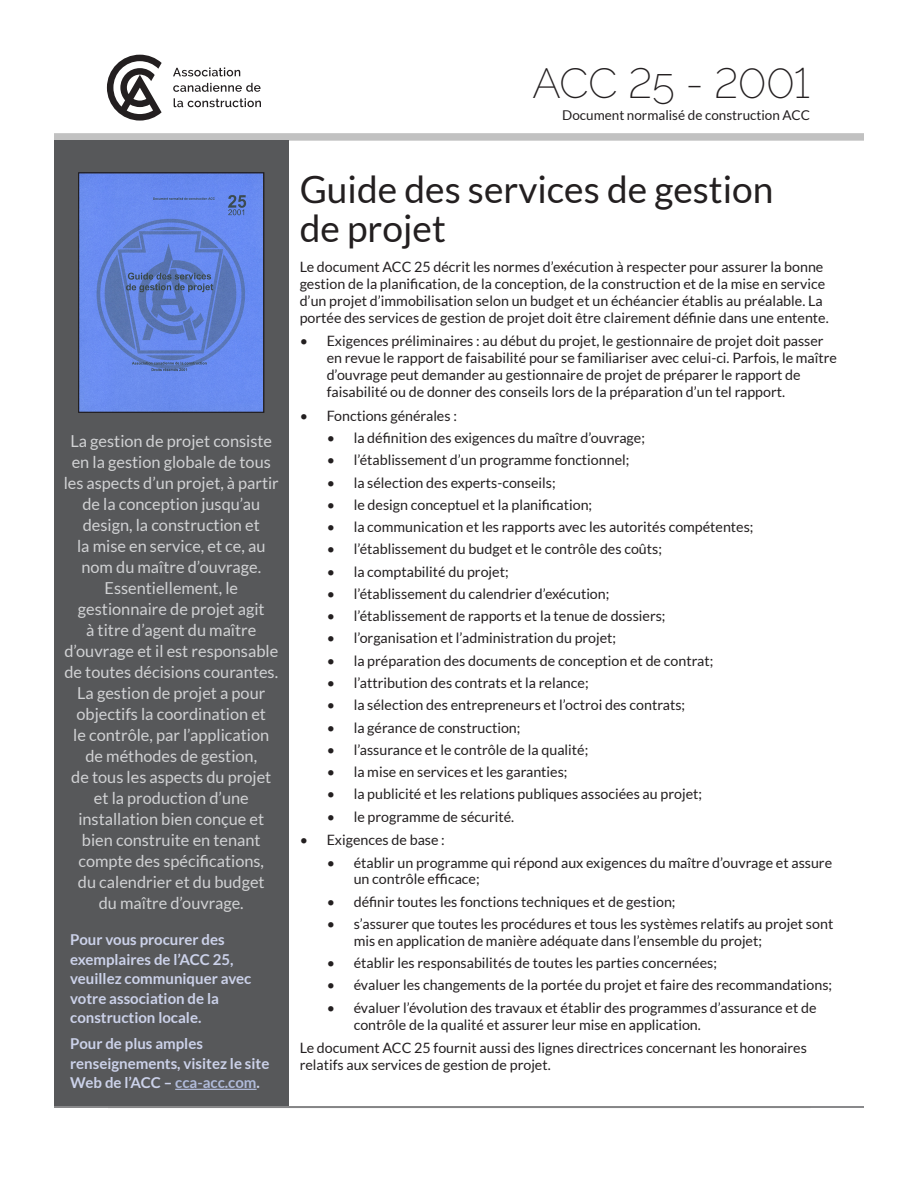
<style>
.page{position:relative;width:918px;height:1188px;background:#fff}
.page>*{position:absolute;margin:0;border:0;box-sizing:border-box;transform-origin:0 0}
.t1{font:200 42px "Raleway";letter-spacing:-.005em;color:#231f20}
.t2{font:37.5px/39px "Lato";color:#231f20}
.t3{font:16.5px/21px "Lato";color:#d1d2d4;text-align:center}
.text{font:700 15px/19.5px "Lato";color:#ccd2ea}
.text-2{font:14.25px/16.8px "Lato";color:#231f20}
.t4{font:13.5px "Lato";color:#231f20}
.s1{color:#b0bbda}
</style>
<div class="page">
<div style="left:54px;top:133px;width:810px;height:8px;background:#c1c1c1"></div>
<svg style="left:107px;top:55px;width:55px;height:66px"></svg>
<svg style="left:173px;top:67px;width:67px;height:9px"></svg>
<svg style="left:173px;top:83px;width:88px;height:9px"></svg>
<svg style="left:174px;top:98px;width:87px;height:9px"></svg>
<div style="left:54px;top:141px;width:234px;height:965px;background:#57585a"></div>
<hr style="left:175px;top:1089px;width:82px;height:1px;background:#b0bbda">
<hr style="left:54px;top:1106px;width:810px;height:2px;background:#828284">
<svg style="left:81px;top:175px;width:181px;height:235px;background:#6485e0"></svg>
<div style="left:78px;top:173px;width:186px;height:239px;border:1px solid #231f20"></div>
<p class="t1" style="left:532px;top:58px;width:279px">ACC 25 - 2001</p>
<p class="t4" style="left:562px;top:108px;width:249px">Document normalisé de construction ACC</p>
<p class="t3" style="left:64px;top:431px;width:217px">La gestion de projet consiste en la gestion globale de tous les aspects d’un projet, à partir de la conception jusqu’au design, la construction et<br>la mise en service, et ce, au nom du maître d’ouvrage.<br>Essentiellement, le gestionnaire de projet agit<br>à titre d’agent du maître d’ouvrage et il est responsable de toutes décisions courantes.<br>La gestion de projet a pour objectifs la coordination et<br>le contrôle, par l’application de méthodes de gestion,<br>de tous les aspects du projet et la production d’une installation bien conçue et bien construite en tenant compte des spécifications,<br>du calendrier et du budget<br>du maître d’ouvrage.</p>
<p class="text" style="left:70px;top:930px;width:183px">Pour vous procurer des exemplaires de l’ACC 25, veuillez communiquer avec votre association de la construction locale.</p>
<p class="text" style="left:70px;top:1034px;width:201px">Pour de plus amples renseignements, visitez le site<br>Web de l’ACC – <span class="s1">cca-acc.com</span>.</p>
<p class="t2" style="left:300px;top:170px;width:475px">Guide des services de gestion de projet</p>
<p class="text-2" style="left:300px;top:259px;width:531px">Le document ACC 25 décrit les normes d’exécution à respecter pour assurer la bonne gestion de la planification, de la conception, de la construction et de la mise en service d’un projet d’immobilisation selon un budget et un échéancier établis au préalable. La portée des services de gestion de projet doit être clairement définie dans une entente.</p>
<p class="text-2" style="left:327px;top:333px;width:512px;text-indent:-27px">• Exigences préliminaires : au début du projet, le gestionnaire de projet doit passer en revue le rapport de faisabilité pour se familiariser avec celui-ci. Parfois, le maître d’ouvrage peut demander au gestionnaire de projet de préparer le rapport de faisabilité ou de donner des conseils lors de la préparation d’un tel rapport.</p>
<p class="text-2" style="left:300px;top:407px;width:159px">• Fonctions générales :</p>
<p class="text-2" style="left:327px;top:429px;width:320px">• la définition des exigences du maître d’ouvrage;</p>
<p class="text-2" style="left:327px;top:452px;width:304px">• l’établissement d’un programme fonctionnel;</p>
<p class="text-2" style="left:327px;top:474px;width:230px">• la sélection des experts-conseils;</p>
<p class="text-2" style="left:327px;top:496px;width:267px">• le design conceptuel et la planification;</p>
<p class="text-2" style="left:327px;top:518px;width:428px">• la communication et les rapports avec les autorités compétentes;</p>
<p class="text-2" style="left:327px;top:541px;width:337px">• l’établissement du budget et le contrôle des coûts;</p>
<p class="text-2" style="left:327px;top:563px;width:183px">• la comptabilité du projet;</p>
<p class="text-2" style="left:327px;top:585px;width:284px">• l’établissement du calendrier d’exécution;</p>
<p class="text-2" style="left:327px;top:608px;width:340px">• l’établissement de rapports et la tenue de dossiers;</p>
<p class="text-2" style="left:327px;top:630px;width:291px">• l’organisation et l’administration du projet;</p>
<p class="text-2" style="left:327px;top:652px;width:388px">• la préparation des documents de conception et de contrat;</p>
<p class="text-2" style="left:327px;top:674px;width:263px">• l’attribution des contrats et la relance;</p>
<p class="text-2" style="left:327px;top:697px;width:360px">• la sélection des entrepreneurs et l’octroi des contrats;</p>
<p class="text-2" style="left:327px;top:719px;width:195px">• la gérance de construction;</p>
<p class="text-2" style="left:327px;top:741px;width:263px">• l’assurance et le contrôle de la qualité;</p>
<p class="text-2" style="left:327px;top:763px;width:242px">• la mise en services et les garanties;</p>
<p class="text-2" style="left:327px;top:786px;width:377px">• la publicité et les relations publiques associées au projet;</p>
<p class="text-2" style="left:327px;top:808px;width:189px">• le programme de sécurité.</p>
<p class="text-2" style="left:300px;top:832px;width:147px">• Exigences de base :</p>
<p class="text-2" style="left:354px;top:854px;width:480px;text-indent:-27px">• établir un programme qui répond aux exigences du maître d’ouvrage et assure un contrôle efficace;</p>
<p class="text-2" style="left:327px;top:893px;width:350px">• définir toutes les fonctions techniques et de gestion;</p>
<p class="text-2" style="left:354px;top:915px;width:481px;text-indent:-27px">• s’assurer que toutes les procédures et tous les systèmes relatifs au projet sont mis en application de manière adéquate dans l’ensemble du projet;</p>
<p class="text-2" style="left:327px;top:954px;width:392px">• établir les responsabilités de toutes les parties concernées;</p>
<p class="text-2" style="left:327px;top:977px;width:507px">• évaluer les changements de la portée du projet et faire des recommandations;</p>
<p class="text-2" style="left:354px;top:999px;width:464px;text-indent:-27px">• évaluer l’évolution des travaux et établir des programmes d’assurance et de contrôle de la qualité et assurer leur mise en application.</p>
<p class="text-2" style="left:300px;top:1040px;width:509px">Le document ACC 25 fournit aussi des lignes directrices concernant les honoraires relatifs aux services de gestion de projet.</p>
</div>
